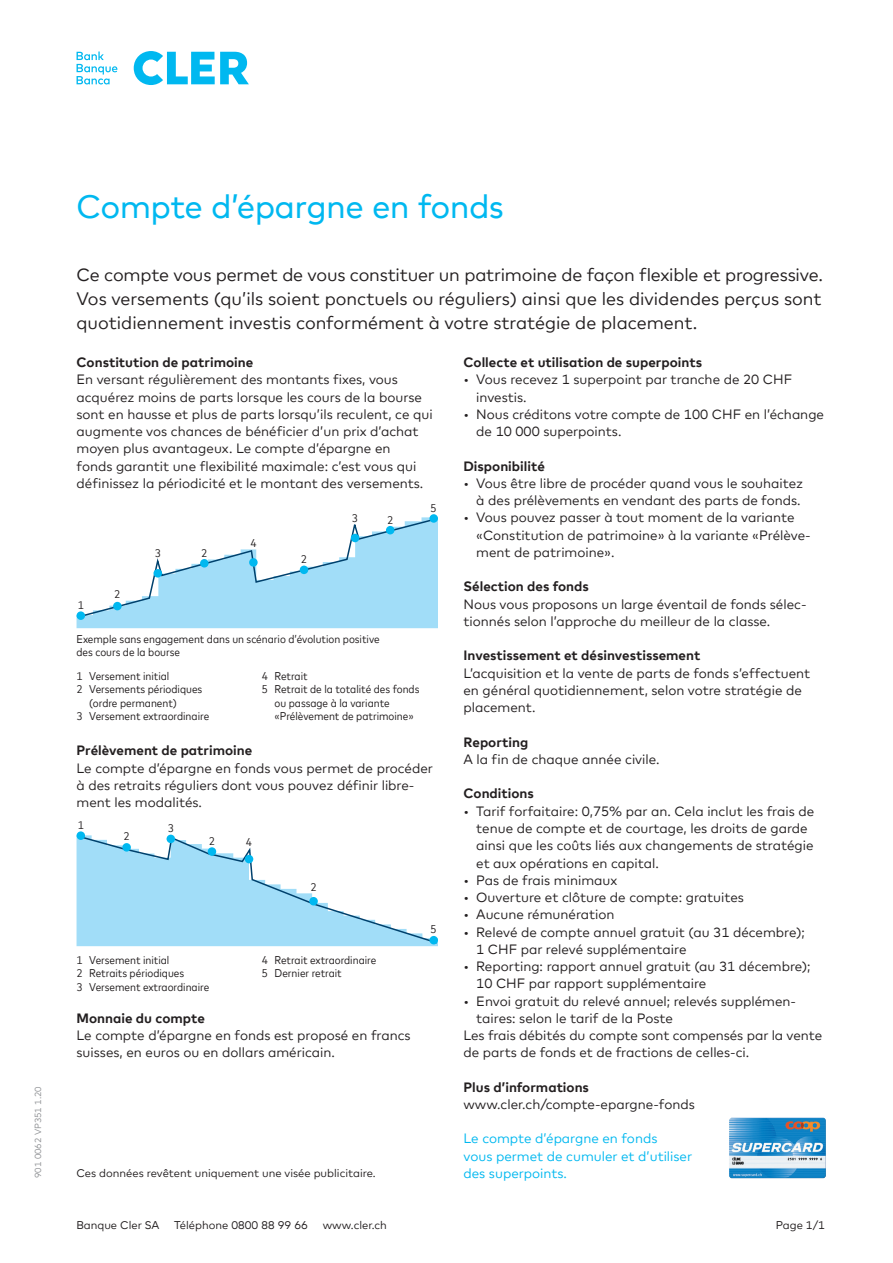
<style>
.page{position:relative;width:893px;height:1263px;background:#fff}
.page>*{position:absolute;margin:0;border:0;box-sizing:border-box;transform-origin:0 0}
.t1{font:33px "Cler Mark Headline";color:#00b8f0}
.t2{font:18px/24px "Cler Mark Text";color:#231f20;text-align:justify}
.t3{font:13.5px/17.2px "Cler Mark Text";color:#231f20}
.t4{font:700 13.5px "Cler Mark Text";color:#231f20}
.t5{font:13.5px/17.2px "Cler Mark Text";color:#00b8f0}
.t6{font:11.25px/13.5px "Cler Mark Narrow";color:#231f20}
.t7{font:11.25px "Cler Mark Text";color:#231f20}
.t8{font:9px "Cler Mark Text";color:#939598}
</style>
<div class="page">
<svg style="left:77px;top:52px;width:40px;height:32px"></svg>
<svg style="left:134px;top:51px;width:115px;height:34px"></svg>
<svg style="left:76px;top:834px;width:362px;height:112px"></svg>
<div style="left:77px;top:831px;width:8px;height:9px;background:#00b8f0;border-radius:50%"></div>
<div style="left:122px;top:843px;width:9px;height:8px;background:#00b8f0;border-radius:50%"></div>
<div style="left:167px;top:835px;width:8px;height:8px;background:#00b8f0;border-radius:50%"></div>
<div style="left:208px;top:847px;width:8px;height:9px;background:#00b8f0;border-radius:50%"></div>
<div style="left:245px;top:855px;width:8px;height:8px;background:#00b8f0;border-radius:50%"></div>
<div style="left:309px;top:897px;width:9px;height:8px;background:#00b8f0;border-radius:50%"></div>
<div style="left:429px;top:936px;width:9px;height:8px;background:#00b8f0;border-radius:50%"></div>
<svg style="left:76px;top:517px;width:362px;height:111px"></svg>
<div style="left:77px;top:611px;width:8px;height:9px;background:#00b8f0;border-radius:50%"></div>
<div style="left:113px;top:602px;width:9px;height:8px;background:#00b8f0;border-radius:50%"></div>
<div style="left:153px;top:569px;width:9px;height:8px;background:#00b8f0;border-radius:50%"></div>
<div style="left:200px;top:559px;width:9px;height:8px;background:#00b8f0;border-radius:50%"></div>
<div style="left:249px;top:558px;width:9px;height:9px;background:#00b8f0;border-radius:50%"></div>
<div style="left:300px;top:566px;width:8px;height:8px;background:#00b8f0;border-radius:50%"></div>
<div style="left:351px;top:534px;width:8px;height:8px;background:#00b8f0;border-radius:50%"></div>
<div style="left:429px;top:514px;width:9px;height:9px;background:#00b8f0;border-radius:50%"></div>
<div style="left:386px;top:526px;width:8px;height:8px;background:#00b8f0;border-radius:50%"></div>
<img style="left:729px;top:1117px;width:97px;height:62px">
<p class="t8" style="left:31px;top:1178px;width:93px;rotate:-90deg">901 0062 VP351 1.20</p>
<h1 class="t1" style="left:77px;top:181px;width:429px">Compte d’épargne en fonds</h1>
<p class="t2" style="left:77px;top:261px;width:748px">Ce compte vous permet de vous constituer un patrimoine de façon flexible et progressive.<br>Vos versements (qu’ils soient ponctuels ou réguliers) ainsi que les dividendes perçus sont quotidiennement investis conformément à votre stratégie de placement.</p>
<p class="t4" style="left:77px;top:352px;width:178px">Constitution de patrimoine</p>
<p class="t3" style="left:77px;top:370px;width:358px">En versant régulièrement des montants fixes, vous acquérez moins de parts lorsque les cours de la bourse sont en hausse et plus de parts lorsqu’ils reculent, ce qui augmente vos chances de bénéficier d’un prix d’achat moyen plus avantageux. Le compte d’épargne en<br>fonds garantit une flexibilité maximale: c’est vous qui définissez la périodicité et le montant des versements.</p>
<p class="t6" style="left:78px;top:597px;width:8px">1</p>
<p class="t6" style="left:114px;top:587px;width:8px">2</p>
<p class="t6" style="left:155px;top:545px;width:8px">3</p>
<p class="t6" style="left:201px;top:545px;width:8px">2</p>
<p class="t6" style="left:251px;top:535px;width:8px">4</p>
<p class="t6" style="left:301px;top:551px;width:8px">2</p>
<p class="t6" style="left:352px;top:511px;width:8px">3</p>
<p class="t6" style="left:387px;top:512px;width:8px">2</p>
<p class="t6" style="left:77px;top:631px;width:305px">Exemple sans engagement dans un scénario d’évolution positive des cours de la bourse</p>
<p class="t6" style="left:77px;top:668px;width:94px">1 Versement initial</p>
<p class="t6" style="left:77px;top:681px;width:127px">2 Versements périodiques</p>
<p class="t6" style="left:89px;top:695px;width:89px">(ordre permanent)</p>
<p class="t6" style="left:77px;top:708px;width:134px">3 Versement extraordinaire</p>
<p class="t6" style="left:262px;top:668px;width:47px">4 Retrait</p>
<p class="t6" style="left:262px;top:681px;width:159px">5 Retrait de la totalité des fonds</p>
<p class="t6" style="left:274px;top:695px;width:117px">ou passage à la variante</p>
<p class="t6" style="left:274px;top:708px;width:141px">«Prélèvement de patrimoine»</p>
<p class="t6" style="left:431px;top:500px;width:8px">5</p>
<p class="t4" style="left:77px;top:740px;width:177px">Prélèvement de patrimoine</p>
<p class="t3" style="left:77px;top:758px;width:358px">Le compte d’épargne en fonds vous permet de procéder à des retraits réguliers dont vous pouvez définir libre&shy;ment les modalités.</p>
<p class="t6" style="left:78px;top:817px;width:8px">1</p>
<p class="t6" style="left:124px;top:829px;width:8px">2</p>
<p class="t6" style="left:168px;top:820px;width:8px">3</p>
<p class="t6" style="left:209px;top:833px;width:8px">2</p>
<p class="t6" style="left:246px;top:834px;width:8px">4</p>
<p class="t6" style="left:310px;top:879px;width:8px">2</p>
<p class="t6" style="left:77px;top:952px;width:134px">1 Versement initial<br>2 Retraits périodiques<br>3 Versement extraordinaire</p>
<p class="t6" style="left:262px;top:952px;width:116px">4 Retrait extraordinaire<br>5 Dernier retrait</p>
<p class="t4" style="left:77px;top:1008px;width:130px">Monnaie du compte</p>
<p class="t3" style="left:77px;top:1025px;width:336px">Le compte d’épargne en fonds est proposé en francs suisses, en euros ou en dollars américain.</p>
<p class="t6" style="left:431px;top:922px;width:8px">5</p>
<p class="t4" style="left:463px;top:352px;width:240px">Collecte et utilisation de superpoints</p>
<p class="t3" style="left:476px;top:370px;width:317px;text-indent:-13px">• Vous recevez 1 superpoint par tranche de 20 CHF investis.</p>
<p class="t3" style="left:476px;top:404px;width:349px;text-indent:-13px">• Nous créditons votre compte de 100 CHF en l’échange de 10 000 superpoints.</p>
<p class="t4" style="left:463px;top:456px;width:83px">Disponibilité</p>
<p class="t3" style="left:463px;top:473px;width:341px;text-align:right">• Vous être libre de procéder quand vous le souhaitez à des prélèvements en vendant des parts de fonds.</p>
<p class="t3" style="left:476px;top:508px;width:336px;text-indent:-13px">• Vous pouvez passer à tout moment de la variante «Constitution de patrimoine» à la variante «Prélève&shy;ment de patrimoine».</p>
<p class="t4" style="left:463px;top:576px;width:127px">Sélection des fonds</p>
<p class="t3" style="left:463px;top:594px;width:345px">Nous vous proposons un large éventail de fonds sélec&shy;tionnés selon l’approche du meilleur de la classe.</p>
<p class="t4" style="left:463px;top:645px;width:238px">Investissement et désinvestissement</p>
<p class="t3" style="left:463px;top:663px;width:348px">L’acquisition et la vente de parts de fonds s’effectuent en général quotidiennement, selon votre stratégie de placement.</p>
<p class="t4" style="left:463px;top:732px;width:66px">Reporting</p>
<p class="t3" style="left:463px;top:749px;width:198px">A la fin de chaque année civile.</p>
<p class="t4" style="left:463px;top:783px;width:72px">Conditions</p>
<p class="t3" style="left:476px;top:801px;width:339px;text-indent:-13px">• Tarif forfaitaire: 0,75% par an. Cela inclut les frais de tenue de compte et de courtage, les droits de garde ainsi que les coûts liés aux changements de stratégie et aux opérations en capital.</p>
<p class="t3" style="left:463px;top:870px;width:155px">• Pas de frais minimaux</p>
<p class="t3" style="left:463px;top:887px;width:282px">• Ouverture et clôture de compte: gratuites</p>
<p class="t3" style="left:463px;top:905px;width:153px">• Aucune rémunération</p>
<p class="t3" style="left:476px;top:922px;width:330px;text-indent:-13px">• Relevé de compte annuel gratuit (au 31 décembre);<br>1 CHF par relevé supplémentaire</p>
<p class="t3" style="left:476px;top:956px;width:336px;text-indent:-13px">• Reporting: rapport annuel gratuit (au 31 décembre);<br>10 CHF par rapport supplémentaire</p>
<p class="t3" style="left:463px;top:991px;width:334px">• Envoi gratuit du relevé annuel; relevés supplémen-</p>
<p class="t3" style="left:476px;top:1008px;width:198px">taires: selon le tarif de la Poste</p>
<p class="t3" style="left:463px;top:1025px;width:360px">Les frais débités du compte sont compensés par la vente</p>
<p class="t3" style="left:463px;top:1043px;width:287px">de parts de fonds et de fractions de celles-ci.</p>
<p class="t4" style="left:463px;top:1077px;width:127px">Plus d’informations</p>
<p class="t3" style="left:463px;top:1094px;width:233px">www.cler.ch/compte-epargne-fonds</p>
<p class="t5" style="left:463px;top:1129px;width:230px">Le compte d’épargne en fonds<br>vous permet de cumuler et d’utiliser</p>
<p class="t7" style="left:77px;top:1165px;width:301px">Ces données revêtent uniquement une visée publicitaire.</p>
<p class="t5" style="left:463px;top:1163px;width:105px">des superpoints.</p>
<p class="t7" style="left:77px;top:1216px;width:84px">Banque Cler SA</p>
<p class="t7" style="left:174px;top:1216px;width:135px">Téléphone 0800 88 99 66</p>
<p class="t7" style="left:323px;top:1216px;width:66px">www.cler.ch</p>
<p class="t7" style="left:776px;top:1216px;width:51px">Page 1/1</p>
</div>
